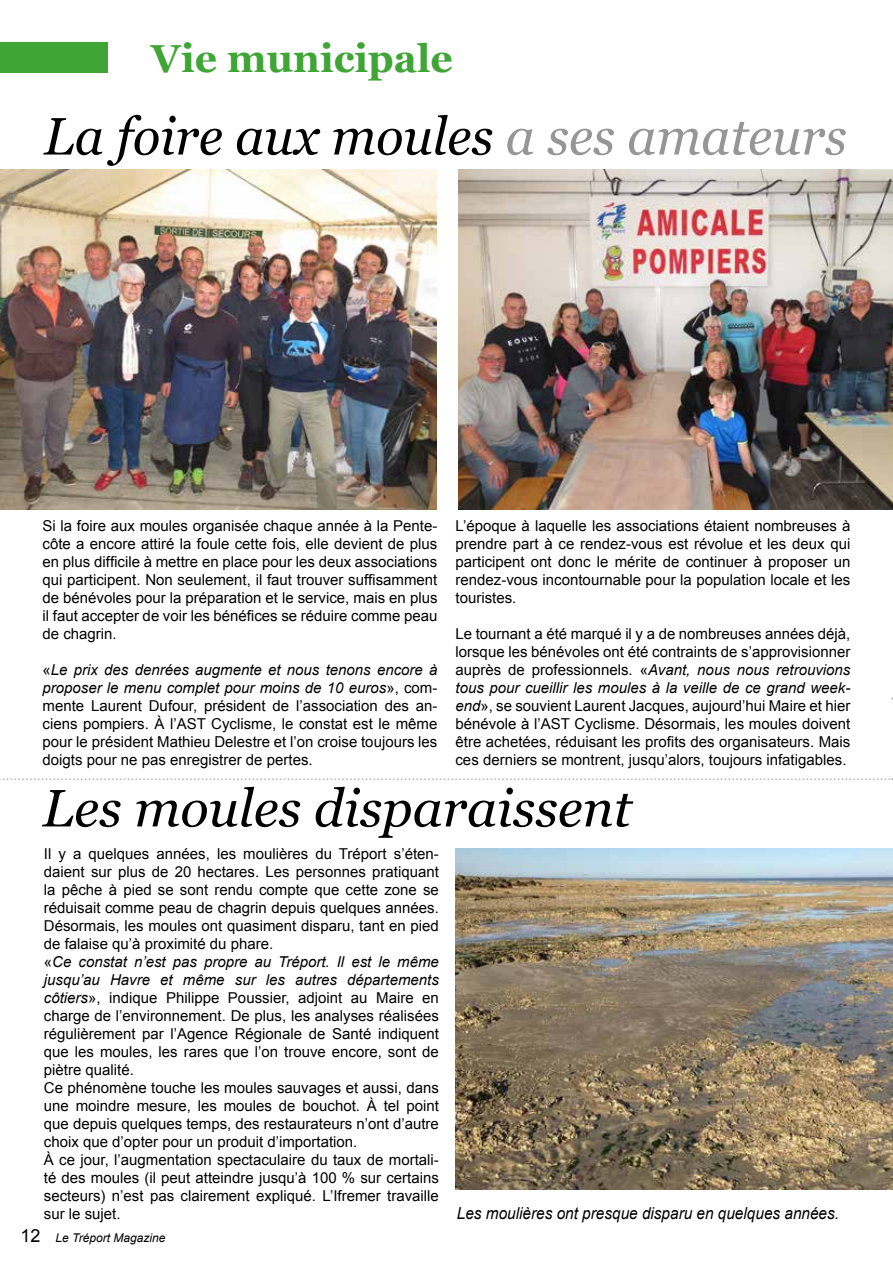
<style>
.page{position:relative;width:893px;height:1263px;background:#fff}
.page>*{position:absolute;margin:0;border:0;box-sizing:border-box;transform-origin:0 0}
.t1{font:italic 52.5px "Georgia";color:#000}
.t2{font:700 39px "Georgia";color:#3fa535}
.t3{font:italic 16.5px "Arial";color:#000;scale:.93 1}
.t4{font:15px/18px "Arial";color:#000;text-align:justify}
.t5{font:italic 12px "Arial";color:#000}
.s1{color:#979696}
.s2{font-style:italic}
.s3{font-style:normal;font-size:18px}
</style>
<div class="page">
<div style="left:0;top:43px;width:108px;height:30px;background:#3fa535"></div>
<img style="left:459px;top:169px;width:434px;height:340px">
<svg style="left:0;top:778px;width:893px;height:2px"></svg>
<img style="left:0;top:169px;width:436px;height:340px">
<img style="left:455px;top:848px;width:438px;height:342px">
<h2 class="t2" style="left:151px;top:29px;width:303px">Vie municipale</h2>
<h1 class="t1" style="left:44px;top:98px;width:804px">La foire aux moules <span class="s1">a ses amateurs</span></h1>
<p class="t4" style="left:43px;top:517px;width:396px">Si la foire aux moules organisée chaque année à la Pente&shy;côte a encore attiré la foule cette fois, elle devient de plus en plus difficile à mettre en place pour les deux associations qui participent. Non seulement, il faut trouver suffisamment de bénévoles pour la préparation et le service, mais en plus il faut accepter de voir les bénéfices se réduire comme peau de chagrin.</p>
<p class="t4" style="left:43px;top:661px;width:396px">«<span class="s2">Le prix des denrées augmente et nous tenons encore à proposer le menu complet pour moins de 10 euros</span>», com&shy;mente Laurent Dufour, président de l’association des an&shy;ciens pompiers. À l’AST Cyclisme, le constat est le même pour le président Mathieu Delestre et l’on croise toujours les doigts pour ne pas enregistrer de pertes.</p>
<p class="t4" style="left:455px;top:517px;width:396px">L’époque à laquelle les associations étaient nombreuses à prendre part à ce rendez-vous est révolue et les deux qui participent ont donc le mérite de continuer à proposer un rendez-vous incontournable pour la population locale et les touristes.</p>
<p class="t4" style="left:455px;top:625px;width:396px">Le tournant a été marqué il y a de nombreuses années déjà, lorsque les bénévoles ont été contraints de s’approvisionner auprès de professionnels. «<span class="s2">Avant, nous nous retrouvions tous pour cueillir les moules à la veille de ce grand week&shy;end</span>», se souvient Laurent Jacques, aujourd’hui Maire et hier bénévole à l’AST Cyclisme. Désormais, les moules doivent être achetées, réduisant les profits des organisateurs. Mais ces derniers se montrent, jusqu’alors, toujours infatigables.</p>
<h1 class="t1" style="left:43px;top:770px;width:591px">Les moules disparaissent</h1>
<p class="t4" style="left:44px;top:845px;width:396px;text-align:left">Il y a quelques années, les moulières du Tréport s’éten&shy;daient sur plus de 20 hectares. Les personnes pratiquant la pêche à pied se sont rendu compte que cette zone se réduisait comme peau de chagrin depuis quelques années.<br>Désormais, les moules ont quasiment disparu, tant en pied de falaise qu’à proximité du phare.<br>«<span class="s2">Ce constat n’est pas propre au Tréport. Il est le même jusqu’au Havre et même sur les autres départements côtiers</span>», indique Philippe Poussier, adjoint au Maire en charge de l’environnement. De plus, les analyses réalisées régulièrement par l’Agence Régionale de Santé indiquent que les moules, les rares que l’on trouve encore, sont de piètre qualité.<br>Ce phénomène touche les moules sauvages et aussi, dans une moindre mesure, les moules de bouchot. À tel point que depuis quelques temps, des restaurateurs n’ont d’autre choix que d’opter pour un produit d’importation.<br>À ce jour, l’augmentation spectaculaire du taux de mortali&shy;té des moules (il peut atteindre jusqu’à 100 % sur certains secteurs) n’est pas clairement expliqué. L’Ifremer travaille sur le sujet.</p>
<p class="t3" style="left:457px;top:1202px;width:412px">Les moulières ont presque disparu en quelques années.</p>
<p class="t5" style="left:21px;top:1230px;width:146px"><span class="s3">12</span> Le Tréport Magazine</p>
</div>
